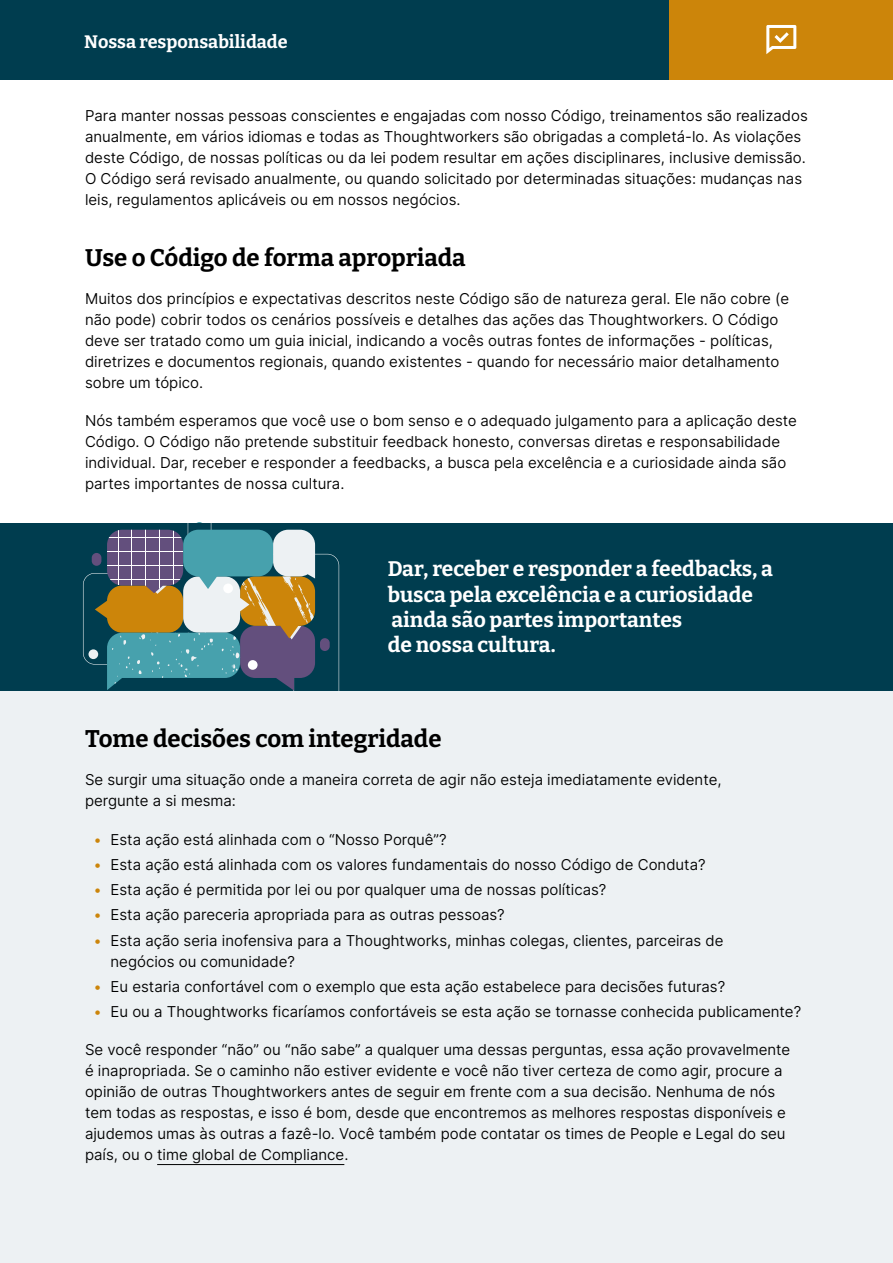
<style>
.page{position:relative;width:893px;height:1263px;background:#fff}
.page>*{position:absolute;margin:0;border:0;box-sizing:border-box;transform-origin:0 0}
.H3_TW{font:700 24px "Bitter";color:#000}
.Quote_TW_copy{font:700 21px/25.2px "Bitter";color:#fff}
.t1{font:700 18px "Bitter";color:#fff}
.Paragraph_TW{font:15px/21px "Inter V";color:#000}
.s1{color:#cc850a}
</style>
<div class="page">
<div style="left:0;top:0;width:893px;height:79px;background:#003d4f"></div>
<div style="left:0;top:690px;width:893px;height:573px;background:#edf1f3"></div>
<hr style="left:157px;top:1164px;width:187px;height:1px;background:#000">
<div style="left:670px;top:0;width:223px;height:79px;background:#cc850a"></div>
<div style="left:0;top:523px;width:893px;height:167px;background:#003d4f"></div>
<svg style="left:83px;top:523px;width:256px;height:167px"></svg>
<svg style="left:766px;top:25px;width:30px;height:29px"></svg>
<p class="t1" style="left:84px;top:30px;width:205px">Nossa responsabilidade</p>
<p class="Paragraph_TW" style="left:85px;top:105px;width:724px">Para manter nossas pessoas conscientes e engajadas com nosso Código, treinamentos são realizados anualmente, em vários idiomas e todas as Thoughtworkers são obrigadas a completá-lo. As violações deste Código, de nossas políticas ou da lei podem resultar em ações disciplinares, inclusive demissão.<br>O Código será revisado anualmente, ou quando solicitado por determinadas situações: mudanças nas leis, regulamentos aplicáveis ou em nossos negócios.</p>
<h3 class="H3_TW" style="left:85px;top:242px;width:382px">Use o Código de forma apropriada</h3>
<p class="Paragraph_TW" style="left:85px;top:288px;width:706px">Muitos dos princípios e expectativas descritos neste Código são de natureza geral. Ele não cobre (e não pode) cobrir todos os cenários possíveis e detalhes das ações das Thoughtworkers. O Código deve ser tratado como um guia inicial, indicando a vocês outras fontes de informações - políticas, diretrizes e documentos regionais, quando existentes - quando for necessário maior detalhamento sobre um tópico.</p>
<p class="Paragraph_TW" style="left:85px;top:410px;width:713px">Nós também esperamos que você use o bom senso e o adequado julgamento para a aplicação deste Código. O Código não pretende substituir feedback honesto, conversas diretas e responsabilidade individual. Dar, receber e responder a feedbacks, a busca pela excelência e a curiosidade ainda são partes importantes de nossa cultura.</p>
<p class="Quote_TW_copy" style="left:388px;top:556px;width:387px">Dar, receber e responder a feedbacks, a busca pela excelência e a curiosidade ainda são partes importantes<br>de nossa cultura.</p>
<h3 class="H3_TW" style="left:85px;top:724px;width:358px">Tome decisões com integridade</h3>
<p class="Paragraph_TW" style="left:85px;top:769px;width:638px">Se surgir uma situação onde a maneira correta de agir não esteja imediatamente evidente, pergunte a si mesma:</p>
<p class="Paragraph_TW" style="left:94px;top:828px;width:355px"><span class="s1">•</span> Esta ação está alinhada com o “Nosso Porquê”?</p>
<p class="Paragraph_TW" style="left:94px;top:853px;width:614px"><span class="s1">•</span> Esta ação está alinhada com os valores fundamentais do nosso Código de Conduta?</p>
<p class="Paragraph_TW" style="left:94px;top:879px;width:514px"><span class="s1">•</span> Esta ação é permitida por lei ou por qualquer uma de nossas políticas?</p>
<p class="Paragraph_TW" style="left:94px;top:904px;width:413px"><span class="s1">•</span> Esta ação pareceria apropriada para as outras pessoas?</p>
<p class="Paragraph_TW" style="left:111px;top:929px;width:614px;text-indent:-17px"><span class="s1">•</span> Esta ação seria inofensiva para a Thoughtworks, minhas colegas, clientes, parceiras de negócios ou comunidade?</p>
<p class="Paragraph_TW" style="left:94px;top:975px;width:633px"><span class="s1">•</span> Eu estaria confortável com o exemplo que esta ação estabelece para decisões futuras?</p>
<p class="Paragraph_TW" style="left:94px;top:1001px;width:709px"><span class="s1">•</span> Eu ou a Thoughtworks ficaríamos confortáveis se esta ação se tornasse conhecida publicamente?</p>
<p class="Paragraph_TW" style="left:85px;top:1039px;width:707px">Se você responder “não” ou “não sabe” a qualquer uma dessas perguntas, essa ação provavelmente é inapropriada. Se o caminho não estiver evidente e você não tiver certeza de como agir, procure a opinião de outras Thoughtworkers antes de seguir em frente com a sua decisão. Nenhuma de nós tem todas as respostas, e isso é bom, desde que encontremos as melhores respostas disponíveis e ajudemos umas às outras a fazê-lo. Você também pode contatar os times de People e Legal do seu país, ou o time global de Compliance.</p>
</div>
